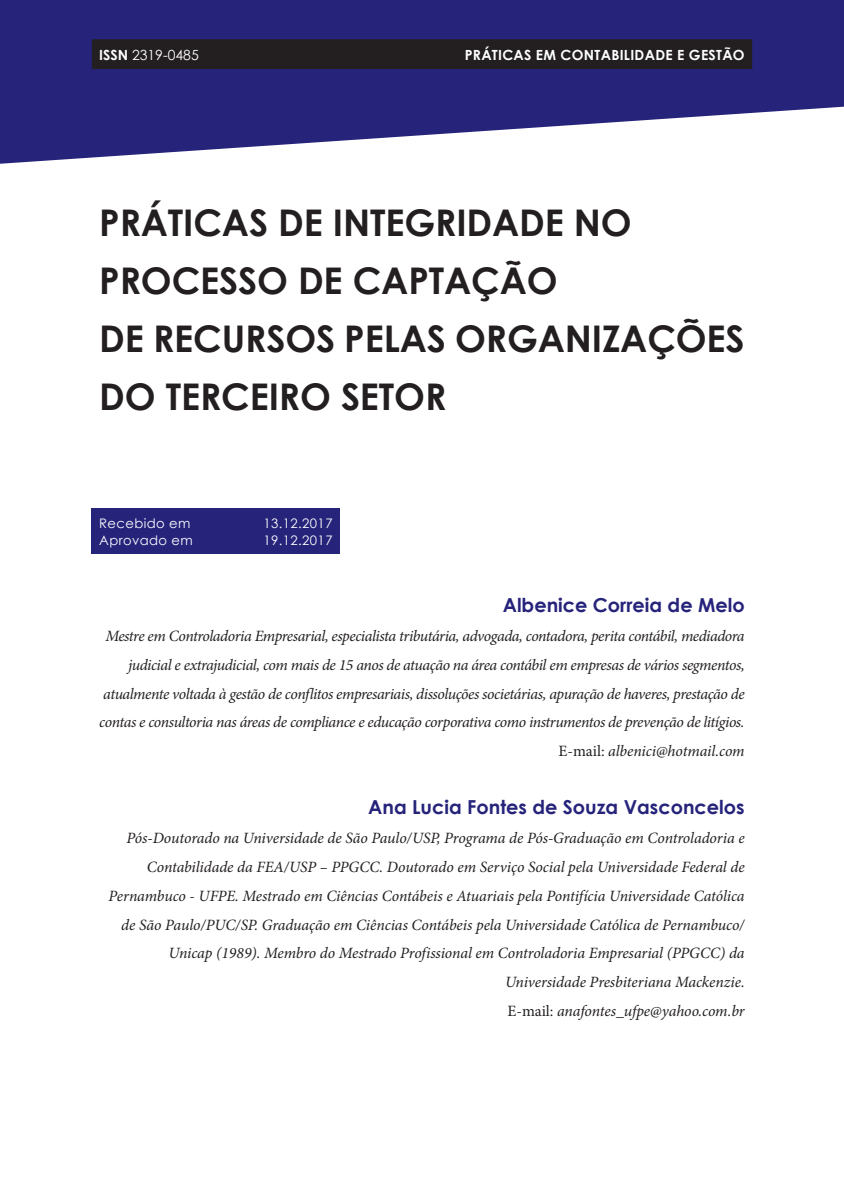
<style>
.page{position:relative;width:844px;height:1191px;background:#fff}
.page>*{position:absolute;margin:0;border:0;box-sizing:border-box;transform-origin:0 0}
.t1{font:700 36.75px/57.8px "Century Gothic";letter-spacing:-.005em;color:#231f20}
.t2{font:700 19.25px "Century Gothic";color:#26237b}
.t3{font:italic 15.75px/28.9px "Minion Pro";letter-spacing:-.015em;color:#231f20;text-align:right}
.t4{font:700 14px "Century Gothic";letter-spacing:.02em;color:#fff}
.t5{font:14px "Century Gothic";color:#fff}
.t6{font:13.12px "Century Gothic";letter-spacing:.03em;color:#fff}
.s1{font-weight:700}
.s2{font-style:normal}
</style>
<div class="page">
<svg style="left:0;top:0;width:843px;height:164px;fill:#26237b"></svg>
<div style="left:92px;top:39px;width:660px;height:30px;background:#231f20"></div>
<div style="left:92px;top:508px;width:248px;height:46px;background:#26237b"></div>
<p class="t5" style="left:99px;top:45px;width:101px"><span class="s1">ISSN</span> 2319-0485</p>
<p class="t4" style="left:464px;top:44px;width:281px">PRÁTICAS EM CONTABILIDADE E GESTÃO</p>
<h1 class="t1" style="left:99px;top:192px;width:646px">PRÁTICAS DE INTEGRIDADE NO<br>PROCESSO DE CAPTAÇÃO<br>DE RECURSOS PELAS ORGANIZAÇÕES<br>DO TERCEIRO SETOR</h1>
<p class="t6" style="left:99px;top:514px;width:93px">Recebido em</p>
<p class="t6" style="left:263px;top:514px;width:70px">13.12.2017</p>
<p class="t6" style="left:99px;top:531px;width:95px">Aprovado em</p>
<p class="t6" style="left:263px;top:531px;width:70px">19.12.2017</p>
<p class="t2" style="left:502px;top:590px;width:243px">Albenice Correia de Melo</p>
<p class="t3" style="left:99px;top:621px;width:646px">Mestre em Controladoria Empresarial, especialista tributária, advogada, contadora, perita contábil, mediadora judicial e extrajudicial, com mais de 15 anos de atuação na área contábil em empresas de vários segmentos, atualmente voltada à gestão de conflitos empresariais, dissoluções societárias, apuração de haveres, prestação de contas e consultoria nas áreas de compliance e educação corporativa como instrumentos de prevenção de litígios.<br><span class="s2">E-mail:</span> albenici@hotmail.com</p>
<p class="t2" style="left:368px;top:792px;width:378px">Ana Lucia Fontes de Souza Vasconcelos</p>
<p class="t3" style="left:108px;top:823px;width:637px">Pós-Doutorado na Universidade de São Paulo/USP, Programa de Pós-Graduação em Controladoria e Contabilidade da FEA/USP – PPGCC. Doutorado em Serviço Social pela Universidade Federal de Pernambuco - UFPE. Mestrado em Ciências Contábeis e Atuariais pela Pontifícia Universidade Católica de São Paulo/PUC/SP. Graduação em Ciências Contábeis pela Universidade Católica de Pernambuco/ Unicap (1989). Membro do Mestrado Profissional em Controladoria Empresarial (PPGCC) da Universidade Presbiteriana Mackenzie.<br><span class="s2">E-mail:</span> anafontes_ufpe@yahoo.com.br</p>
</div>
